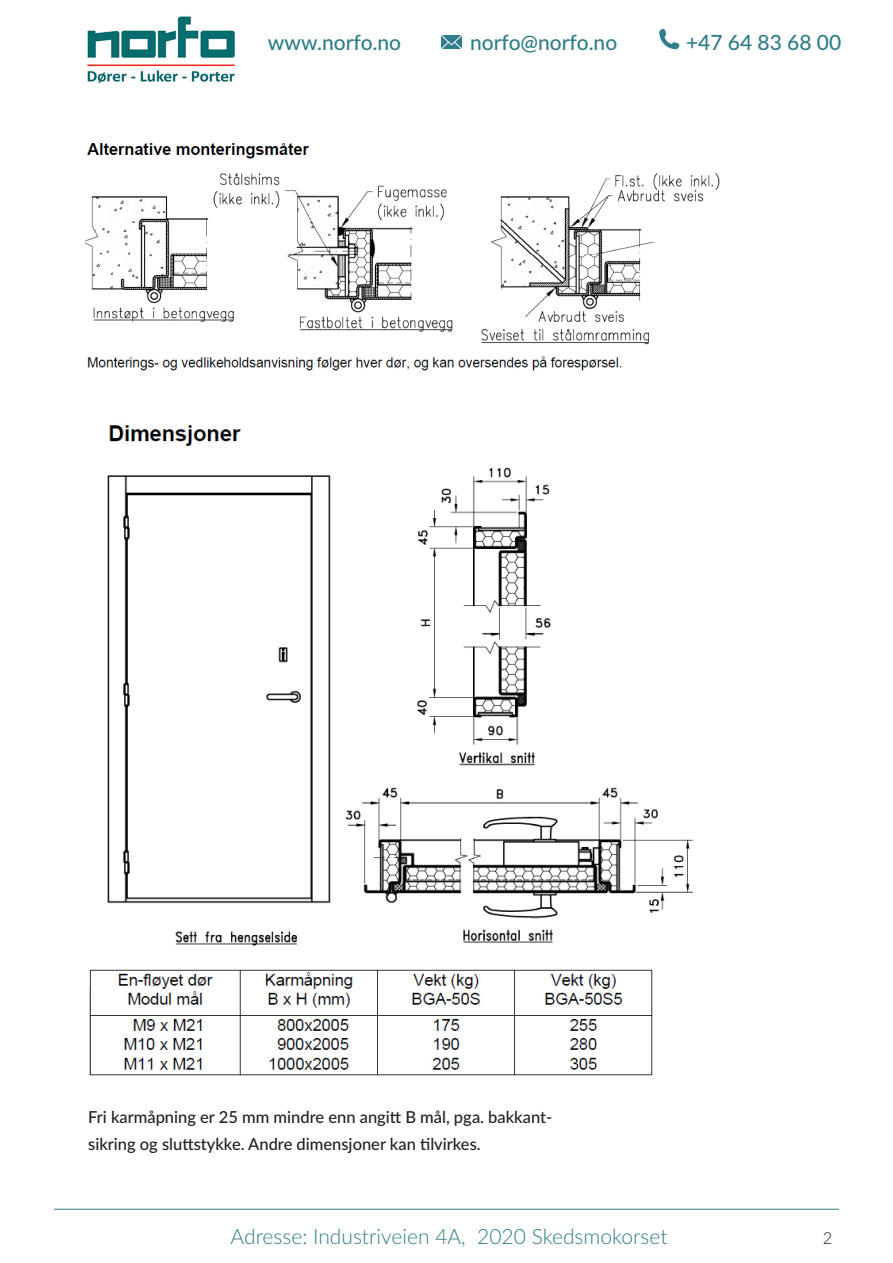
<style>
.page{position:relative;width:893px;height:1263px;background:#fff}
.page>*{position:absolute;margin:0;border:0;box-sizing:border-box;transform-origin:0 0}
.t1{font:300 21px "Lato";color:#2e7d87}
.t2{font:500 21px "Lato";color:#2e7d87}
.Undertittel{font:500 16.5px/27px "Lato";color:#231f20}
.t3{font:300 16.5px "Lato";color:#231f20}
</style>
<div class="page">
<hr style="left:54px;top:1209px;width:785px;height:1px;background:#2e7d87">
<img style="left:441px;top:36px;width:20px;height:12px">
<img style="left:659px;top:29px;width:21px;height:20px">
<img style="left:87px;top:16px;width:148px;height:67px">
<img style="left:85px;top:143px;width:635px;height:228px">
<img style="left:89px;top:425px;width:605px;height:651px">
<p class="t2" style="left:268px;top:27px;width:135px">www.norfo.no</p>
<p class="t2" style="left:470px;top:27px;width:149px">norfo@norfo.no</p>
<p class="t2" style="left:686px;top:27px;width:157px">+47 64 83 68 00</p>
<p class="Undertittel" style="left:88px;top:1103px;width:465px">Fri karmåpning er 25 mm mindre enn angitt B mål, pga. bakkant&shy;sikring og sluttstykke. Andre dimensjoner kan tilvirkes.</p>
<p class="t1" style="left:230px;top:1221px;width:439px">Adresse: Industriveien 4A, 2020 Skedsmokorset</p>
<p class="t3" style="left:823px;top:1226px;width:11px">2</p>
</div>
